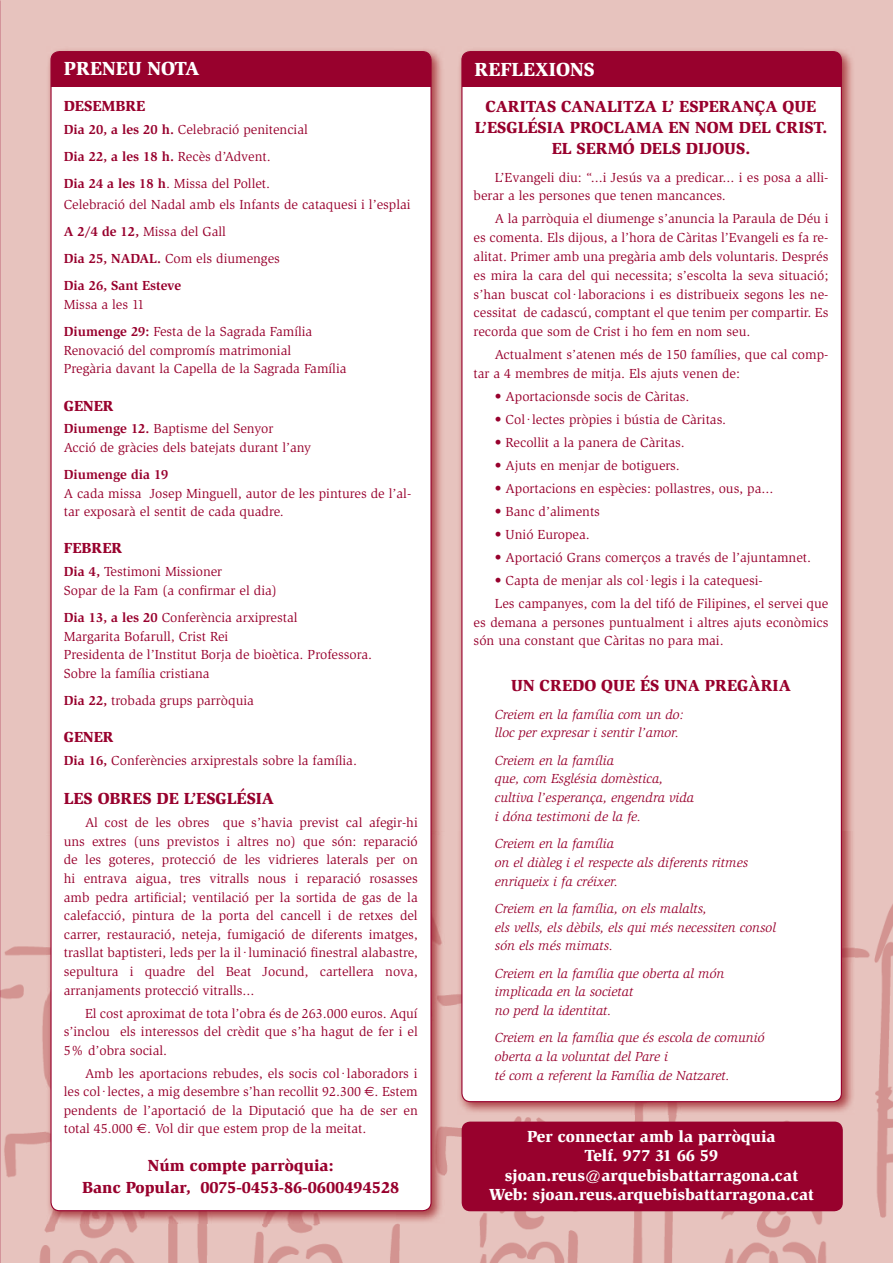
<style>
.page{position:relative;width:893px;height:1263px;background:#e7c3be}
.page>*{position:absolute;margin:0;border:0;box-sizing:border-box;transform-origin:0 0}
.t1{font:900 19.5px "Slimbach";color:#fff}
.t2{font:900 16.5px/21px "Slimbach";color:#98012d;text-align:center}
.t3{font:900 16.5px/19.5px "Slimbach";color:#fff;text-align:center}
.t4{font:900 15px "Slimbach";color:#98012d}
.t5{font:13.5px/18.6px "Slimbach";color:#98012d}
.t6{font:italic 13.5px/18.8px "Slimbach";color:#98012d}
.t7{font:700 13.5px "Slimbach";color:#98012d}
.s1{font-weight:700}
.s2{font-family:"Euro Sans"}
</style>
<div class="page">
<img style="left:1px;top:904px;width:892px;height:359px">
<img style="left:0;top:831px;width:1px;height:432px">
<img style="left:457px;top:49px;width:398px;height:1066px">
<div style="left:462px;top:52px;width:379px;height:1050px;background:#fff;border-radius:9px"></div>
<div style="left:462px;top:52px;width:379px;height:35px;background:#98012d"></div>
<img style="left:46px;top:49px;width:398px;height:1175px">
<div style="left:51px;top:52px;width:380px;height:1159px;background:#fff;border-radius:9px"></div>
<div style="left:51px;top:52px;width:380px;height:35px;background:#98012d"></div>
<div style="left:462px;top:1121px;width:381px;height:90px;background:#98012d;border-radius:9px"></div>
<h1 class="t1" style="left:64px;top:56px;width:137px">PRENEU NOTA</h1>
<h1 class="t1" style="left:474px;top:57px;width:122px">REFLEXIONS</h1>
<p class="t4" style="left:64px;top:97px;width:83px">DESEMBRE</p>
<p class="t5" style="left:64px;top:116px;width:246px;line-height:27.2px"><span class="s1">Dia 20, a les 20 h.</span> Celebració penitencial<br><span class="s1">Dia 22, a les 18 h.</span> Recès d’Advent.<br><span class="s1">Dia 24 a les 18 h</span>. Missa del Pollet.</p>
<p class="t5" style="left:64px;top:191px;width:348px;line-height:27.2px">Celebració del Nadal amb els Infants de cataquesi i l’esplai <span class="s1">A 2/4 de 12,</span> Missa del Gall<br><span class="s1">Dia 25, NADAL.</span> Com els diumenges<br><span class="s1">Dia 26, Sant Esteve</span></p>
<p class="t5" style="left:64px;top:291px;width:250px;line-height:27.2px">Missa a les 11<br><span class="s1">Diumenge 29:</span> Festa de la Sagrada Família</p>
<p class="t5" style="left:64px;top:341px;width:284px">Renovació del compromís matrimonial<br>Pregària davant la Capella de la Sagrada Família</p>
<p class="t4" style="left:64px;top:396px;width:51px">GENER</p>
<p class="t5" style="left:64px;top:420px;width:249px"><span class="s1">Diumenge 12.</span> Baptisme del Senyor<br>Acció de gràcies dels batejats durant l’any</p>
<p class="t7" style="left:64px;top:466px;width:106px">Diumenge dia 19</p>
<p class="t5" style="left:64px;top:484px;width:349px">A cada missa Josep Minguell, autor de les pintures de l’al&shy;tar exposarà el sentit de cada quadre.</p>
<p class="t4" style="left:64px;top:539px;width:60px">FEBRER</p>
<p class="t5" style="left:64px;top:563px;width:215px"><span class="s1">Dia 4,</span> Testimoni Missioner<br>Sopar de la Fam (a confirmar el dia)</p>
<p class="t5" style="left:64px;top:608px;width:310px"><span class="s1">Dia 13, a les 20</span> Conferència arxiprestal<br>Margarita Bofarull, Crist Rei<br>Presidenta de l’Institut Borja de bioètica. Professora.<br>Sobre la família cristiana</p>
<p class="t5" style="left:64px;top:691px;width:192px"><span class="s1">Dia 22,</span> trobada grups parròquia</p>
<p class="t4" style="left:64px;top:728px;width:51px">GENER</p>
<p class="t5" style="left:64px;top:751px;width:295px"><span class="s1">Dia 16,</span> Conferències arxiprestals sobre la família.</p>
<p class="t2" style="left:64px;top:788px;width:212px">LES OBRES DE L’ESGLÉSIA</p>
<p class="t5" style="left:64px;top:813px;width:355px;text-align:justify;text-indent:21px">Al cost de les obres que s’havia previst cal afegir-hi uns extres (uns previstos i altres no) que són: reparació de les goteres, protecció de les vidrieres laterals per on hi entrava aigua, tres vitralls nous i reparació rosasses amb pedra artificial; ventilació per la sortida de gas de la calefacció, pintura de la porta del cancell i de retxes del carrer, restauració, neteja, fumigació de diferents imatges, trasllat baptisteri, leds per la il·luminació finestral alabastre, sepultura i quadre del Beat Jocund, cartellera nova, arranjaments protecció vitralls...</p>
<p class="t5" style="left:64px;top:1004px;width:355px;text-align:justify;text-indent:21px">El cost aproximat de tota l’obra és de 263.000 euros. Aquí s’inclou els interessos del crèdit que s’ha hagut de fer i el 5% d’obra social.</p>
<p class="t5" style="left:64px;top:1064px;width:356px;text-align:justify;text-indent:21px">Amb les aportacions rebudes, els socis col·laboradors i les col·lectes, a mig desembre s’han recollit 92.300 <span class="s2">€</span>. Estem pendents de l’aportació de la Diputació que ha de ser en total 45.000 <span class="s2">€</span>. Vol dir que estem prop de la meitat.</p>
<p class="t2" style="left:82px;top:1153px;width:319px;line-height:22.8px">Núm compte parròquia:<br>Banc Popular, 0075-0453-86-0600494528</p>
<p class="t2" style="left:475px;top:96px;width:354px">CARITAS CANALITZA L’ ESPERANÇA QUE<br>L’ESGLÉSIA PROCLAMA EN NOM DEL CRIST.<br>EL SERMÓ DELS DIJOUS.</p>
<p class="t5" style="left:474px;top:168px;width:356px;text-indent:21px">L’Evangeli diu: “...i Jesús va a predicar... i es posa a alli&shy;berar a les persones que tenen mancances.</p>
<p class="t5" style="left:474px;top:210px;width:356px;text-align:justify;text-indent:21px">A la parròquia el diumenge s’anuncia la Paraula de Déu i es comenta. Els dijous, a l’hora de Càritas l’Evangeli es fa re&shy;alitat. Primer amb una pregària amb dels voluntaris. Després es mira la cara del qui necessita; s’escolta la seva situació; s’han buscat col·laboracions i es distribueix segons les ne&shy;cessitat de cadascú, comptant el que tenim per compartir. Es recorda que som de Crist i ho fem en nom seu.</p>
<p class="t5" style="left:474px;top:345px;width:356px;text-indent:21px">Actualment s’atenen més de 150 famílies, que cal comp&shy;tar a 4 membres de mitja. Els ajuts venen de:</p>
<p class="t5" style="left:495px;top:387px;width:196px">• Aportacionsde socis de Càritas.</p>
<p class="t5" style="left:495px;top:410px;width:233px">• Col·lectes pròpies i bústia de Càritas.</p>
<p class="t5" style="left:495px;top:433px;width:191px">• Recollit a la panera de Càritas.</p>
<p class="t5" style="left:495px;top:456px;width:186px">• Ajuts en menjar de botiguers.</p>
<p class="t5" style="left:495px;top:479px;width:280px">• Aportacions en espècies: pollastres, ous, pa...</p>
<p class="t5" style="left:495px;top:502px;width:107px">• Banc d’aliments</p>
<p class="t5" style="left:495px;top:525px;width:96px">• Unió Europea.</p>
<p class="t5" style="left:495px;top:548px;width:318px">• Aportació Grans comerços a través de l’ajuntamnet.</p>
<p class="t5" style="left:495px;top:569px;width:335px;line-height:23px">• Capta de menjar als col·legis i la catequesi-<br>Les campanyes, com la del tifó de Filipines, el servei que</p>
<p class="t5" style="left:474px;top:613px;width:356px">es demana a persones puntualment i altres ajuts econòmics són una constant que Càritas no para mai.</p>
<p class="t2" style="left:511px;top:675px;width:281px">UN CREDO QUE ÉS UNA PREGÀRIA</p>
<p class="t6" style="left:495px;top:705px;width:190px">Creiem en la família com un do: lloc per expresar i sentir l’amor.</p>
<p class="t6" style="left:495px;top:751px;width:201px">Creiem en la família<br>que, com Església domèstica, cultiva l’esperança, engendra vida i dóna testimoni de la fe.</p>
<p class="t6" style="left:495px;top:834px;width:255px">Creiem en la família<br>on el diàleg i el respecte als diferents ritmes enriqueix i fa créixer.</p>
<p class="t6" style="left:495px;top:899px;width:283px">Creiem en la família, on els malalts,<br>els vells, els dèbils, els qui més necessiten consol són els més mimats.</p>
<p class="t6" style="left:495px;top:964px;width:231px">Creiem en la família que oberta al món implicada en la societat<br>no perd la identitat.</p>
<p class="t6" style="left:495px;top:1029px;width:271px">Creiem en la família que és escola de comunió oberta a la voluntat del Pare i<br>té com a referent la Família de Natzaret.</p>
<p class="t3" style="left:489px;top:1126px;width:327px">Per connectar amb la parròquia<br>Telf. 977 31 66 59 sjoan.reus@arquebisbattarragona.cat Web: sjoan.reus.arquebisbattarragona.cat</p>
</div>
